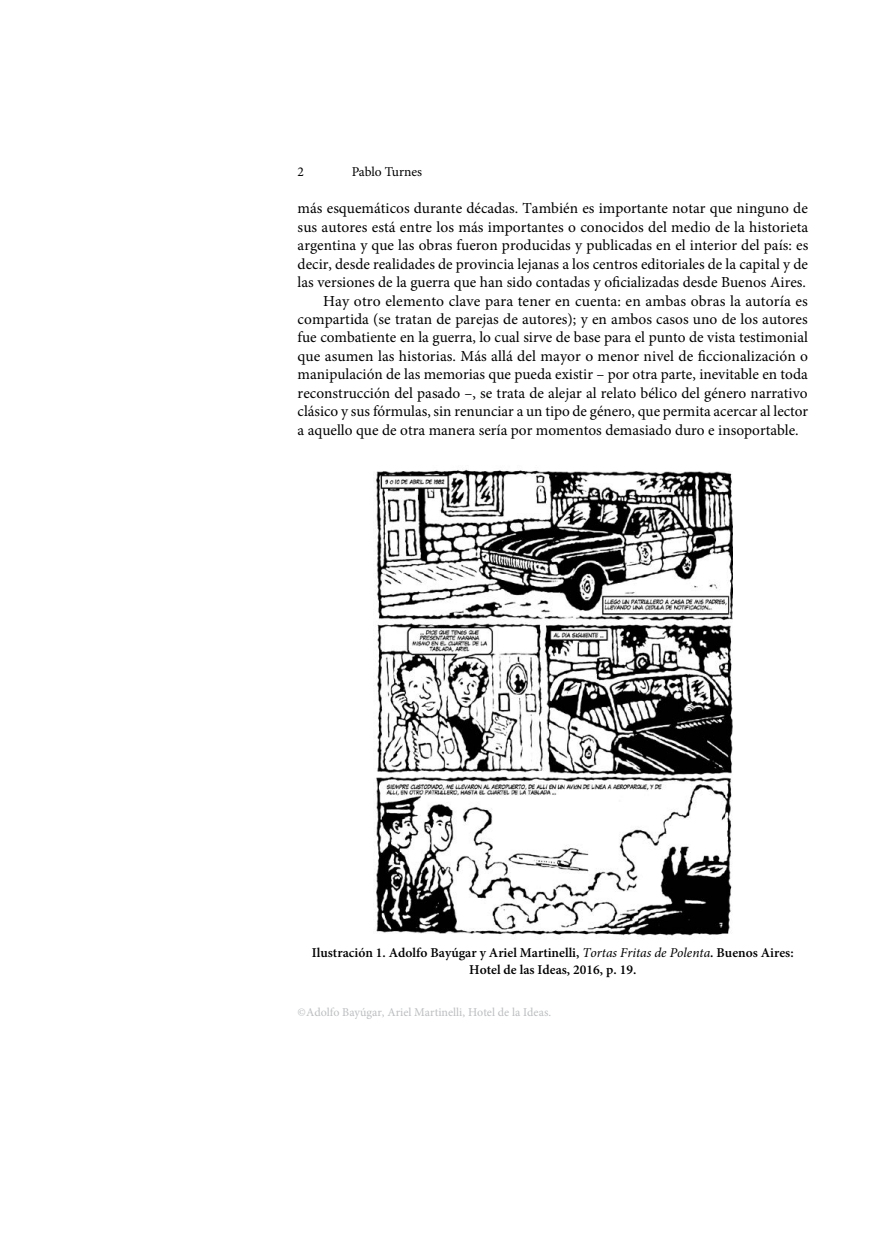
<style>
.page{position:relative;width:893px;height:1234px;background:#fff}
.page>*{position:absolute;margin:0;border:0;box-sizing:border-box;transform-origin:0 0}
.t1{font:15.3px "Minion Pro";color:#000}
.t2{font:600 13.5px/16.5px "Minion Pro";color:#000;text-align:center}
.t3{font:13.5px "Minion Pro";letter-spacing:-.005em;color:#000}
.t4{font:12px "Minion Pro";color:#bcbec0}
.s1{font-weight:400;font-style:italic}
</style>
<div class="page">
<img style="left:376px;top:469px;width:356px;height:467px">
<p class="t3" style="left:298px;top:162px;width:8px">2</p>
<p class="t3" style="left:352px;top:162px;width:72px">Pablo Turnes</p>
<p class="t1" style="left:298px;top:198px;width:512px">más esquemáticos durante décadas. También es importante notar que ninguno de</p>
<p class="t1" style="left:298px;top:216px;width:512px">sus autores está entre los más importantes o conocidos del medio de la historieta</p>
<p class="t1" style="left:298px;top:235px;width:512px">argentina y que las obras fueron producidas y publicadas en el interior del país: es</p>
<p class="t1" style="left:298px;top:253px;width:512px">decir, desde realidades de provincia lejanas a los centros editoriales de la capital y de</p>
<p class="t1" style="left:298px;top:272px;width:510px">las versiones de la guerra que han sido contadas y oficializadas desde Buenos Aires.</p>
<p class="t1" style="left:323px;top:290px;width:486px">Hay otro elemento clave para tener en cuenta: en ambas obras la autoría es</p>
<p class="t1" style="left:298px;top:309px;width:512px">compartida (se tratan de parejas de autores); y en ambos casos uno de los autores</p>
<p class="t1" style="left:298px;top:327px;width:512px">fue combatiente en la guerra, lo cual sirve de base para el punto de vista testimonial</p>
<p class="t1" style="left:298px;top:346px;width:512px">que asumen las historias. Más allá del mayor o menor nivel de ficcionalización o</p>
<p class="t1" style="left:298px;top:364px;width:512px">manipulación de las memorias que pueda existir – por otra parte, inevitable en toda</p>
<p class="t1" style="left:298px;top:382px;width:511px">reconstrucción del pasado –, se trata de alejar al relato bélico del género narrativo</p>
<p class="t1" style="left:298px;top:401px;width:512px">clásico y sus fórmulas, sin renunciar a un tipo de género, que permita acercar al lector</p>
<p class="t1" style="left:298px;top:419px;width:503px">a aquello que de otra manera sería por momentos demasiado duro e insoportable.</p>
<p class="t2" style="left:312px;top:944px;width:483px">Ilustración 1. Adolfo Bayúgar y Ariel Martinelli, <span class="s1">Tortas Fritas de Polenta</span>. Buenos Aires:<br>Hotel de las Ideas, 2016, p. 19.</p>
<p class="t4" style="left:298px;top:1003px;width:255px">©Adolfo Bayúgar, Ariel Martinelli, Hotel de la Ideas.</p>
</div>
